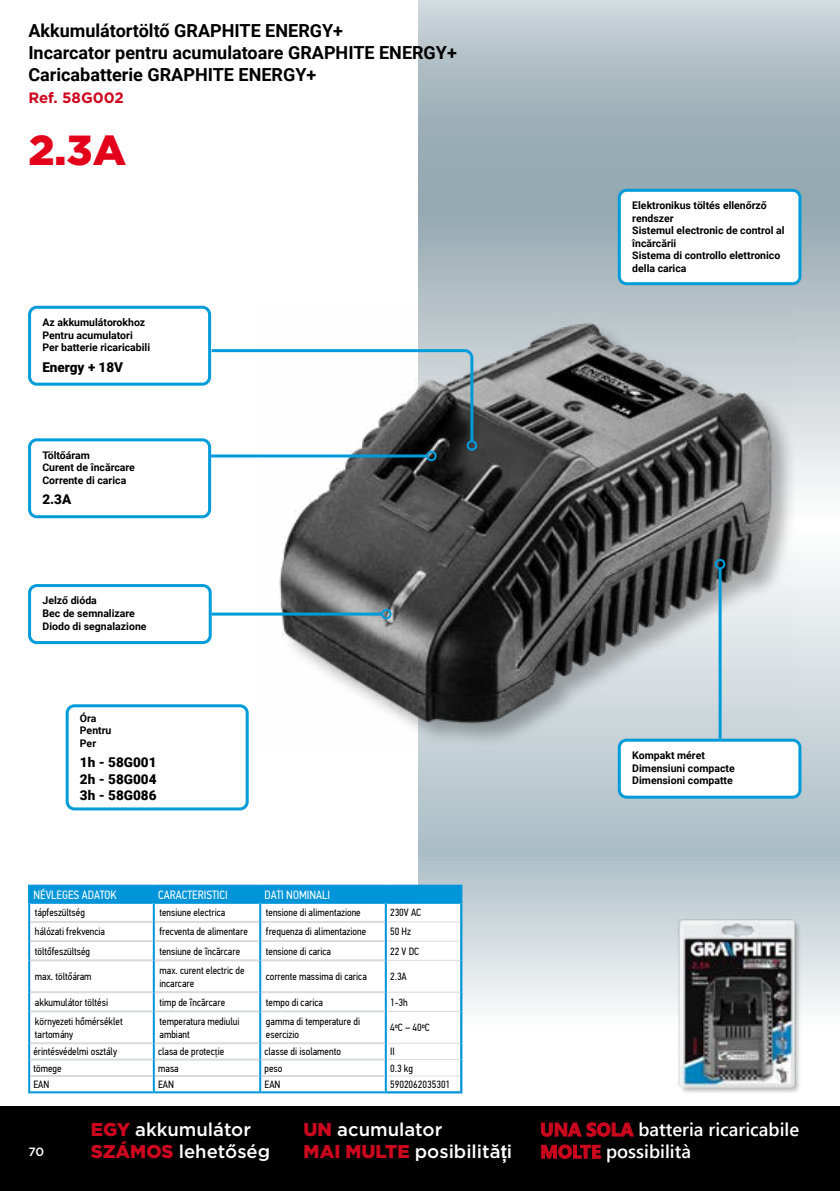
<style>
.page{position:relative;width:840px;height:1191px;background:#fff}
.page>*{position:absolute;margin:0;border:0;box-sizing:border-box;transform-origin:0 0}
.t1{font:900 42px "Gotham";color:#e2001a}
.t2{font:500 18.4px/22.2px "Gotham";color:#fff}
.t3{font:600 18.4px "Segoe UI";color:#fff}
.t4{font:700 18px/21.6px "Roboto";color:#000}
.t5{font:700 15px "Gotham";color:#cd071e}
.t6{font:900 13.6px/16.2px "Roboto";color:#000;text-align:justify}
.t7{font:12px "PF Din Text Cond Pro";color:#fff}
.t8{font:500 12px "Gotham";color:#fff}
.t9{font:10.4px/12.6px "PF Din Text Cond Pro";color:#000}
.t10{font:700 10.4px/12.6px "Roboto";color:#000}
.s1{font-family:"Times New Roman"}
.s2{font-weight:900;color:#cd071e}
.s3{font-family:"Arial";font-weight:700}
.s4{font-weight:700;color:#cd071e}
</style>
<div class="page">
<img style="left:0;top:0;width:839px;height:1191px">
<h3 class="t4" style="left:28px;top:19px;width:430px">Akkumulátortöltő GRAPHITE ENERGY+<br>Incarcator pentru acumulatoare GRAPHITE ENERGY+<br>Caricabatterie GRAPHITE ENERGY+</h3>
<h3 class="t5" style="left:28px;top:88px;width:97px">Ref. 58G002</h3>
<h1 class="t1" style="left:28px;top:121px;width:99px">2.3A</h1>
<p class="t10" style="left:42px;top:316px;width:109px">Az akkumulátorokhoz<br>Pentru acumulatori<br>Per batterie ricaricabili</p>
<h3 class="t6" style="left:42px;top:358px;width:82px">Energy + 18V</h3>
<p class="t10" style="left:42px;top:448px;width:94px">Töltőáram<br>Curent de încărcare<br>Corrente di carica</p>
<h3 class="t6" style="left:42px;top:491px;width:30px">2.3A</h3>
<p class="t10" style="left:43px;top:594px;width:105px">Jelző dióda<br>Bec de semnalizare<br>Diodo di segnalazione</p>
<p class="t10" style="left:80px;top:711px;width:33px">Óra<br>Pentru<br>Per</p>
<h3 class="t6" style="left:80px;top:754px;width:78px">1h - 58G001<br>2h - 58G004<br>3h - 58G086</h3>
<p class="t7" style="left:33px;top:887px;width:85px">NÉVLEGES ADATOK</p>
<p class="t7" style="left:158px;top:887px;width:71px">CARACTERISTICI</p>
<p class="t7" style="left:264px;top:887px;width:67px">DATI NOMINALI</p>
<p class="t9" style="left:35px;top:906px;width:52px">tápfeszültség</p>
<p class="t9" style="left:159px;top:906px;width:67px">tensiune electrica</p>
<p class="t9" style="left:266px;top:906px;width:96px">tensione di alimentazione</p>
<p class="t9" style="left:390px;top:906px;width:33px">230V AC</p>
<p class="t9" style="left:35px;top:925px;width:72px">hálózati frekvencia</p>
<p class="t9" style="left:159px;top:925px;width:90px">frecventa de alimentare</p>
<p class="t9" style="left:266px;top:925px;width:102px">frequenza di alimentazione</p>
<p class="t9" style="left:390px;top:925px;width:22px">50 Hz</p>
<p class="t9" style="left:35px;top:944px;width:57px">töltőfeszültség</p>
<p class="t9" style="left:159px;top:944px;width:82px">tensiune de încărcare</p>
<p class="t9" style="left:266px;top:944px;width:67px">tensione di carica</p>
<p class="t9" style="left:390px;top:944px;width:30px">22 V DC</p>
<p class="t9" style="left:35px;top:970px;width:58px">max. töltőáram</p>
<p class="t9" style="left:159px;top:964px;width:86px">max. curent electric de incarcare</p>
<p class="t9" style="left:266px;top:970px;width:102px">corrente massima di carica</p>
<p class="t9" style="left:390px;top:970px;width:18px">2.3A</p>
<p class="t9" style="left:35px;top:996px;width:75px">akkumulátor töltési</p>
<p class="t9" style="left:159px;top:996px;width:67px">timp de încărcare</p>
<p class="t9" style="left:266px;top:996px;width:59px">tempo di carica</p>
<p class="t9" style="left:390px;top:996px;width:19px">1-3h</p>
<p class="t9" style="left:35px;top:1015px;width:89px">környezeti hőmérséklet tartomány</p>
<p class="t9" style="left:159px;top:1015px;width:82px">temperatura mediului ambiant</p>
<p class="t9" style="left:266px;top:1015px;width:96px">gamma di temperature di esercizio</p>
<p class="t9" style="left:390px;top:1021px;width:41px">4oC – 40oC</p>
<p class="t9" style="left:33px;top:1045px;width:85px">érintésvédelmi osztály</p>
<p class="t9" style="left:158px;top:1045px;width:68px">clasa de protec<span class="s1">ț</span>ie</p>
<p class="t9" style="left:264px;top:1045px;width:78px">classe di isolamento</p>
<p class="t9" style="left:390px;top:1045px;width:6px">II</p>
<p class="t9" style="left:33px;top:1062px;width:30px">tömege</p>
<p class="t9" style="left:158px;top:1062px;width:22px">masa</p>
<p class="t9" style="left:264px;top:1062px;width:19px">peso</p>
<p class="t9" style="left:390px;top:1062px;width:24px">0.3 kg</p>
<p class="t9" style="left:34px;top:1078px;width:17px">EAN</p>
<p class="t9" style="left:158px;top:1078px;width:17px">EAN</p>
<p class="t9" style="left:264px;top:1078px;width:17px">EAN</p>
<p class="t9" style="left:390px;top:1078px;width:62px">5902062035301</p>
<p class="t10" style="left:632px;top:199px;width:154px">Elektronikus töltés ellenőrző rendszer<br>Sistemul electronic de control al încărcării<br>Sistema di controllo elettronico della carica</p>
<p class="t10" style="left:632px;top:748px;width:104px">Kompakt méret<br>Dimensiuni compacte<br>Dimensioni compatte</p>
<h2 class="t2" style="left:91px;top:1118px;width:181px"><span class="s2">EGY</span> akkumulátor<br><span class="s2">SZÁMOS</span> lehetőség</h2>
<h2 class="t2" style="left:303px;top:1118px;width:210px"><span class="s2">UN</span> acumulator<br><span class="s2">MAI MULTE</span> posibilită<span class="s3">ț</span>i</h2>
<h2 class="t3" style="left:540px;top:1112px;width:260px"><span class="s4">UNA SOLA</span> batteria ricaricabile</h2>
<p class="t8" style="left:28px;top:1144px;width:17px">70</p>
<h2 class="t3" style="left:540px;top:1134px;width:152px"><span class="s4">MOLTE</span> possibilità</h2>
</div>
